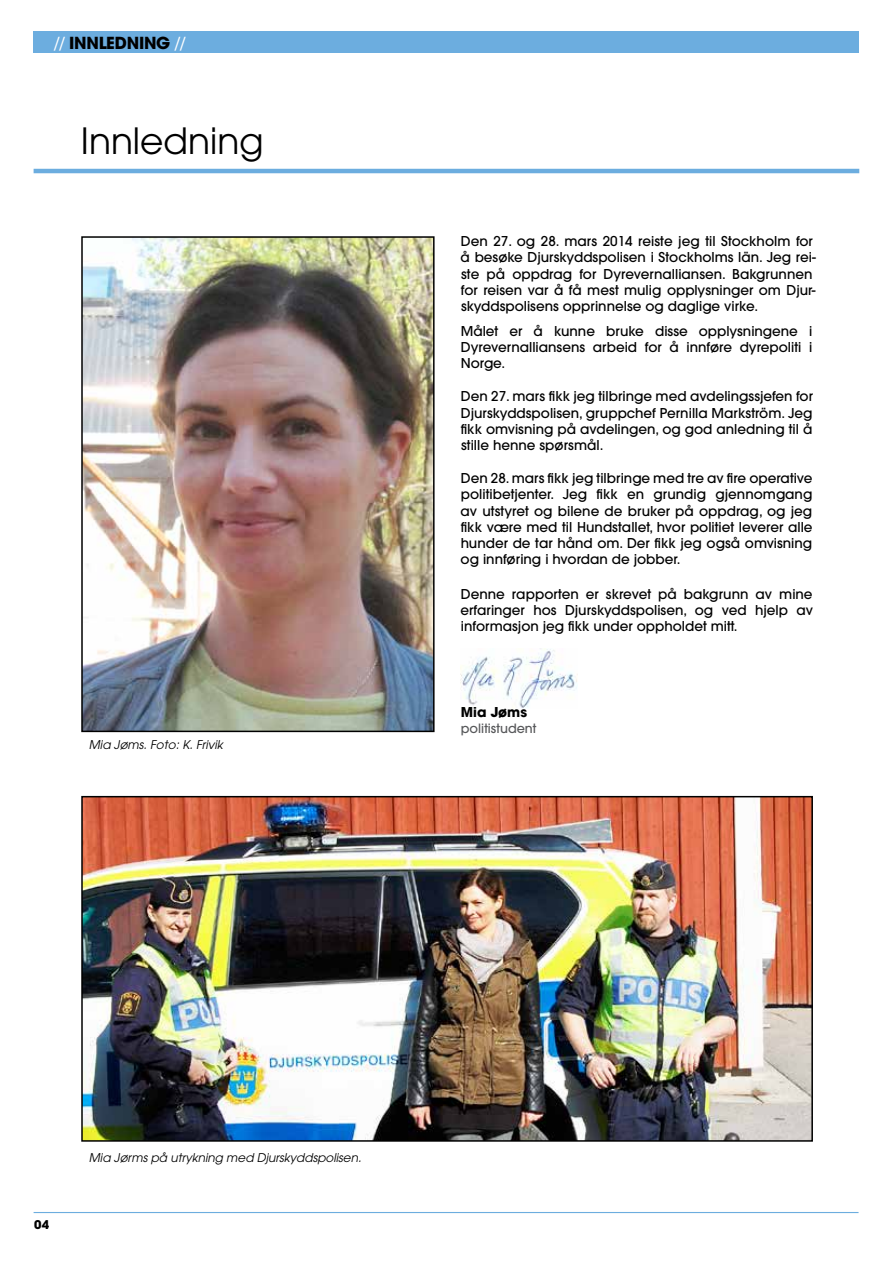
<style>
.page{position:relative;width:893px;height:1263px;background:#fff}
.page>*{position:absolute;margin:0;border:0;box-sizing:border-box;transform-origin:0 0}
.t1{font:36px "ITC Avant Garde Pro";color:#000}
.t2{font:700 16.5px "ITC Avant Garde Pro";letter-spacing:-.015em;color:#000}
.t3{font:500 13.5px/16.2px "ITC Avant Garde Pro";color:#000;text-align:justify}
.t4{font:700 13.5px "ITC Avant Garde Pro";color:#000}
.t5{font:500 12.75px "ITC Avant Garde Pro";color:#58595b}
.t6{font:italic 12px "ITC Avant Garde Pro";color:#000}
.t7{font:700 12px "ITC Avant Garde Pro";color:#000}
.s1{font-weight:400;color:#fff}
</style>
<div class="page">
<div style="left:34px;top:32px;width:825px;height:21px;background:#6caddf"></div>
<hr style="left:34px;top:169px;width:825px;height:4px;background:#6caddf">
<hr style="left:34px;top:1212px;width:824px;height:1px;background:#6caddf">
<img style="left:84px;top:239px;width:348px;height:490px">
<div style="left:81px;top:236px;width:354px;height:496px;border:2px solid #000"></div>
<img style="left:84px;top:799px;width:726px;height:340px">
<div style="left:81px;top:796px;width:732px;height:346px;border:2px solid #000"></div>
<img style="left:460px;top:648px;width:118px;height:60px">
<p class="t2" style="left:53px;top:32px;width:135px"><span class="s1">//</span> INNLEDNING <span class="s1">//</span></p>
<h1 class="t1" style="left:81px;top:118px;width:184px">Innledning</h1>
<p class="t6" style="left:89px;top:737px;width:136px">Mia Jøms. Foto: K. Frivik</p>
<p class="t3" style="left:461px;top:233px;width:357px;text-align:left">Den 27. og 28. mars 2014 reiste jeg til Stockholm for å besøke Djurskyddspolisen i Stockholms län. Jeg rei&shy;ste på oppdrag for Dyrevernalliansen. Bakgrunnen for reisen var å få mest mulig opplysninger om Djur&shy;skyddspolisens opprinnelse og daglige virke.</p>
<p class="t3" style="left:461px;top:323px;width:353px">Målet er å kunne bruke disse opplysningene i Dyrevernalliansens arbeid for å innføre dyrepoliti i Norge.</p>
<p class="t3" style="left:461px;top:388px;width:354px">Den 27. mars fikk jeg tilbringe med avdelingssjefen for Djurskyddspolisen, gruppchef Pernilla Markström. Jeg fikk omvisning på avdelingen, og god anledning til å stille henne spørsmål.</p>
<p class="t3" style="left:461px;top:470px;width:353px">Den 28. mars fikk jeg tilbringe med tre av fire operative politibetjenter. Jeg fikk en grundig gjennomgang av utstyret og bilene de bruker på oppdrag, og jeg fikk være med til Hundstallet, hvor politiet leverer alle hunder de tar hånd om. Der fikk jeg også omvisning og innføring i hvordan de jobber.</p>
<p class="t3" style="left:461px;top:585px;width:354px">Denne rapporten er skrevet på bakgrunn av mine erfaringer hos Djurskyddspolisen, og ved hjelp av informasjon jeg fikk under oppholdet mitt.</p>
<p class="t4" style="left:461px;top:703px;width:68px">Mia Jøms</p>
<p class="t5" style="left:461px;top:720px;width:77px">politistudent</p>
<p class="t7" style="left:34px;top:1216px;width:17px">04</p>
<p class="t6" style="left:89px;top:1150px;width:274px">Mia Jørms på utrykning med Djurskyddspolisen.</p>
</div>
